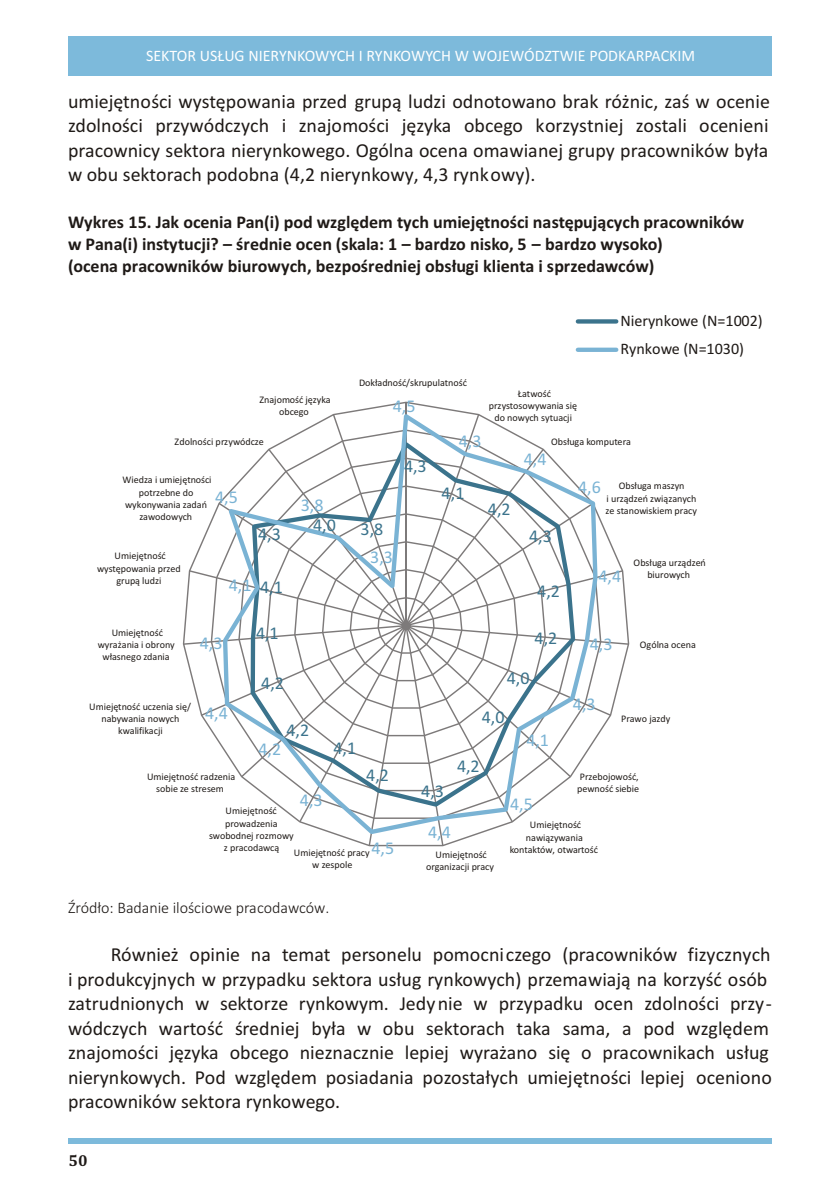
<style>
.page{position:relative;width:840px;height:1191px;background:#fff}
.page>*{position:absolute;margin:0;border:0;box-sizing:border-box;transform-origin:0 0}
.t1{font:20px/24.4px "Calibri";color:#1f1a17;text-align:justify}
.t2{font:700 18px/22px "Calibri";color:#1f1a17}
.t3{font:18px "Calibri";color:#3b738c}
.t4{font:18px "Calibri";color:#7ab3d4}
.t5{font:16px "Calibri";color:#fff}
.t6{font:300 16px "Calibri";color:#1f1a17}
.t7{font:16px/28.4px "Calibri";color:#1f1a17}
.t8{font:700 16px "Cambria";color:#1f1a17}
.t9{font:10px/12.2px "Calibri";color:#1f1a17;text-align:center}
</style>
<div class="page">
<div style="left:68px;top:1138px;width:703px;height:6px;background:#7dbadb"></div>
<div style="left:68px;top:36px;width:703px;height:40px;background:#7dbadb"></div>
<svg style="left:182px;top:401px;width:447px;height:446px"></svg>
<svg style="left:221px;top:409px;width:378px;height:427px"></svg>
<svg style="left:577px;top:319px;width:39px;height:4px"></svg>
<div style="left:577px;top:347px;width:39px;height:5px;background:#7ab3d4"></div>
<p class="t5" style="left:146px;top:49px;width:550px">SEKTOR USŁUG NIERYNKOWYCH I RYNKOWYCH W WOJEWÓDZTWIE PODKARPACKIM</p>
<p class="t1" style="left:68px;top:91px;width:703px">umiejętności występowania przed grupą ludzi odnotowano brak różnic, zaś w ocenie zdolności przywódczych i znajomości języka obcego korzystniej zostali ocenieni pracownicy sektora nierynkowego. Ogólna ocena omawianej grupy pracowników była w obu sektorach podobna (4,2 nierynkowy, 4,3 rynkowy).</p>
<p class="t2" style="left:68px;top:213px;width:677px">Wykres 15. Jak ocenia Pan(i) pod względem tych umiejętności następujących pracowników w Pana(i) instytucji? – średnie ocen (skala: 1 – bardzo nisko, 5 – bardzo wysoko)<br>(ocena pracowników biurowych, bezpośredniej obsługi klienta i sprzedawców)</p>
<p class="t7" style="left:620px;top:308px;width:144px">Nierynkowe (N=1002)<br>Rynkowe (N=1030)</p>
<p class="t9" style="left:359px;top:378px;width:109px">Dokładność/skrupulatność</p>
<p class="t9" style="left:488px;top:388px;width:90px">Łatwość przystosowywania się do nowych sytuacji</p>
<p class="t9" style="left:550px;top:437px;width:81px">Obsługa komputera</p>
<p class="t9" style="left:605px;top:481px;width:93px">Obsługa maszyn<br>i urządzeń związanych ze stanowiskiem pracy</p>
<p class="t9" style="left:259px;top:394px;width:73px">Znajomość języka obcego</p>
<p class="t4" style="left:392px;top:398px;width:24px">4,5</p>
<p class="t4" style="left:458px;top:434px;width:24px">4,3</p>
<p class="t9" style="left:174px;top:437px;width:91px">Zdolności przywódcze</p>
<p class="t4" style="left:523px;top:451px;width:24px">4,4</p>
<p class="t3" style="left:404px;top:459px;width:24px">4,3</p>
<p class="t9" style="left:122px;top:475px;width:91px">Wiedza i umiejętności potrzebne do wykonywania zadań zawodowych</p>
<p class="t4" style="left:577px;top:479px;width:24px">4,6</p>
<p class="t3" style="left:441px;top:485px;width:24px">4,1</p>
<p class="t4" style="left:215px;top:489px;width:24px">4,5</p>
<p class="t4" style="left:300px;top:497px;width:24px">3,8</p>
<p class="t3" style="left:487px;top:501px;width:24px">4,2</p>
<p class="t3" style="left:313px;top:517px;width:24px">4,0</p>
<p class="t3" style="left:360px;top:522px;width:24px">3,8</p>
<p class="t3" style="left:258px;top:527px;width:24px">4,3</p>
<p class="t3" style="left:528px;top:528px;width:24px">4,3</p>
<p class="t9" style="left:97px;top:551px;width:85px">Umiejętność występowania przed grupą ludzi</p>
<p class="t4" style="left:229px;top:578px;width:24px">4,1</p>
<p class="t3" style="left:260px;top:579px;width:24px">4,1</p>
<p class="t9" style="left:98px;top:627px;width:78px">Umiejętność wyrażania i obrony własnego zdania</p>
<p class="t4" style="left:199px;top:636px;width:24px">4,3</p>
<p class="t9" style="left:89px;top:701px;width:103px">Umiejętność uczenia się/ nabywania nowych kwalifikacji</p>
<p class="t4" style="left:205px;top:705px;width:24px">4,4</p>
<p class="t3" style="left:256px;top:625px;width:24px">4,1</p>
<p class="t3" style="left:261px;top:675px;width:24px">4,2</p>
<p class="t3" style="left:286px;top:722px;width:24px">4,2</p>
<p class="t4" style="left:258px;top:741px;width:24px">4,2</p>
<p class="t9" style="left:147px;top:771px;width:90px">Umiejętność radzenia sobie ze stresem</p>
<p class="t4" style="left:370px;top:549px;width:24px">3,3</p>
<p class="t3" style="left:333px;top:740px;width:24px">4,1</p>
<p class="t3" style="left:366px;top:767px;width:24px">4,2</p>
<p class="t4" style="left:300px;top:792px;width:24px">4,3</p>
<p class="t9" style="left:209px;top:806px;width:86px">Umiejętność prowadzenia swobodnej rozmowy z pracodawcą</p>
<p class="t4" style="left:371px;top:841px;width:24px">4,5</p>
<p class="t9" style="left:294px;top:847px;width:77px">Umiejętność pracy w zespole</p>
<p class="t3" style="left:537px;top:583px;width:24px">4,2</p>
<p class="t3" style="left:534px;top:630px;width:24px">4,2</p>
<p class="t3" style="left:506px;top:670px;width:24px">4,0</p>
<p class="t3" style="left:481px;top:709px;width:24px">4,0</p>
<p class="t4" style="left:526px;top:732px;width:24px">4,1</p>
<p class="t4" style="left:598px;top:568px;width:24px">4,4</p>
<p class="t9" style="left:633px;top:557px;width:74px">Obsługa urządzeń biurowych</p>
<p class="t4" style="left:589px;top:637px;width:24px">4,3</p>
<p class="t4" style="left:572px;top:696px;width:24px">4,3</p>
<p class="t9" style="left:639px;top:639px;width:57px">Ogólna ocena</p>
<p class="t9" style="left:621px;top:713px;width:51px">Prawo jazdy</p>
<p class="t3" style="left:421px;top:783px;width:24px">4,3</p>
<p class="t3" style="left:456px;top:759px;width:24px">4,2</p>
<p class="t4" style="left:428px;top:824px;width:24px">4,4</p>
<p class="t9" style="left:426px;top:849px;width:69px">Umiejętność organizacji pracy</p>
<p class="t9" style="left:577px;top:771px;width:63px;text-align:left">Przebojowość, pewność siebie</p>
<p class="t9" style="left:509px;top:819px;width:90px">Umiejętność nawiązywania kontaktów, otwartość</p>
<p class="t4" style="left:510px;top:796px;width:24px">4,5</p>
<p class="t6" style="left:68px;top:901px;width:263px">Źródło: Badanie ilościowe pracodawców.</p>
<p class="t1" style="left:68px;top:944px;width:705px;text-align:left;text-indent:43px">Również opinie na temat personelu pomocniczego (pracowników fizycznych i produkcyjnych w przypadku sektora usług rynkowych) przemawiają na korzyść osób zatrudnionych w sektorze rynkowym. Jedynie w przypadku ocen zdolności przy&shy;wódczych wartość średniej była w obu sektorach taka sama, a pod względem znajomości języka obcego nieznacznie lepiej wyrażano się o pracownikach usług nierynkowych. Pod względem posiadania pozostałych umiejętności lepiej oceniono pracowników sektora rynkowego.</p>
<p class="t8" style="left:68px;top:1153px;width:21px">50</p>
</div>
